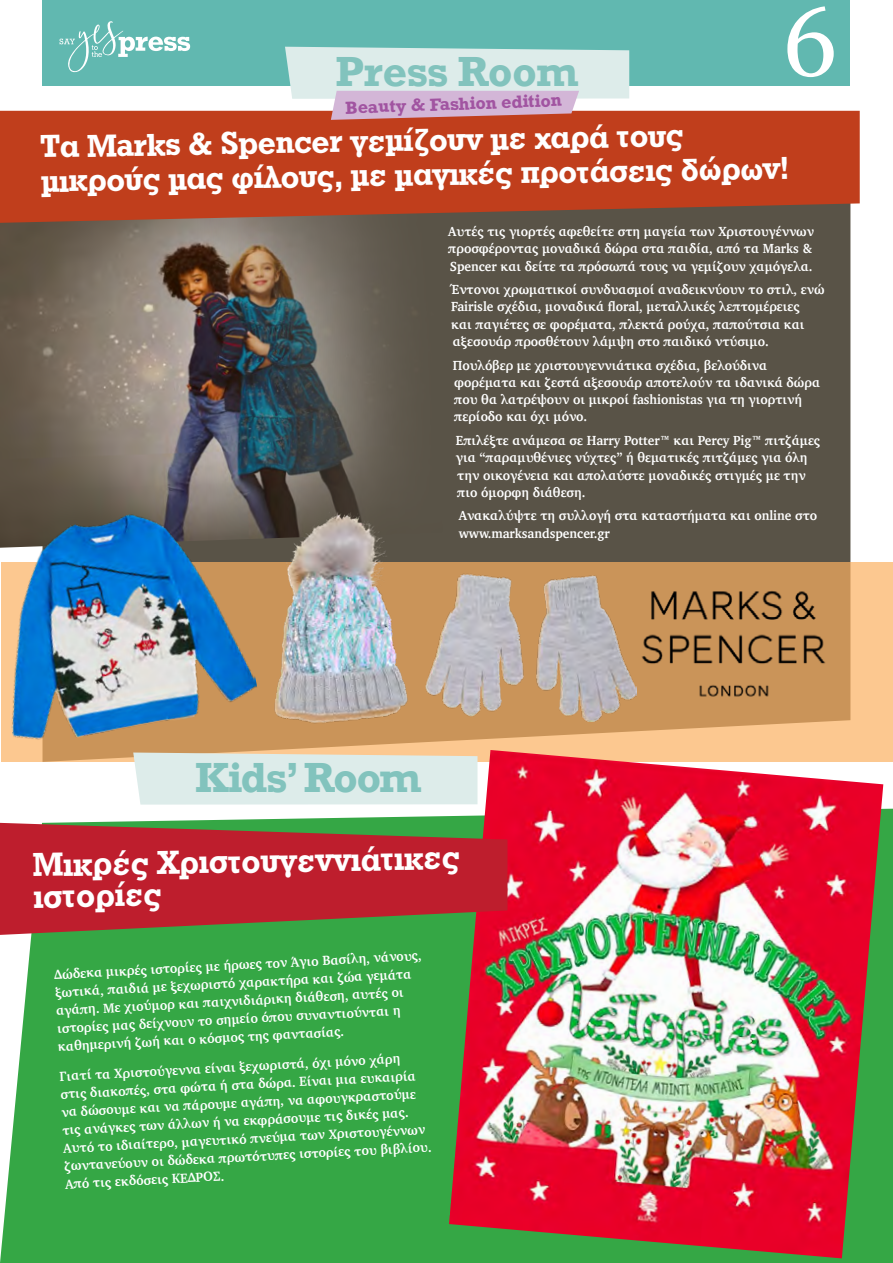
<style>
.page{position:relative;width:893px;height:1263px;background:#fff}
.page>*{position:absolute;margin:0;border:0;box-sizing:border-box;transform-origin:0 0}
.t1{font:97.5px "Georgia";color:#fff}
.t2{font:700 39.6px "Rockwell";letter-spacing:-.02em;color:#82c3bd}
.t3{font:700 39.6px "Rockwell";color:#82c3bd}
.t4{font:34.5px/31.5px "UB Rockwell Bold";color:#fff}
.t5{font:33px/34.5px "UB Rockwell Bold";color:#fff}
.t6{font:700 16.65px "Rockwell";color:#a154a1}
.t7{font:700 13.5px/17.2px "Charter";color:#fff;scale:.94 1}
.t8{font:700 13.5px/18px "Charter";color:#fff;scale:.95 1}
</style>
<div class="page">
<div style="left:43px;top:0;width:807px;height:85px;background:#61b8b0"></div>
<svg style="left:60px;top:21px;width:130px;height:51px"></svg>
<div style="left:442px;top:223px;width:408px;height:339px;background:#595347"></div>
<svg style="left:1px;top:562px;width:891px;height:200px;fill:#fcc890"></svg>
<div style="left:0;top:809px;width:893px;height:454px;background:#35a745"></div>
<img style="left:449px;top:750px;width:434px;height:508px">
<svg style="left:133px;top:752px;width:344px;height:53px"></svg>
<svg style="left:0;top:823px;width:507px;height:112px;fill:#be1e2d"></svg>
<img style="left:0;top:223px;width:442px;height:288px">
<svg style="left:0;top:111px;width:860px;height:112px;fill:#c03e1c"></svg>
<img style="left:0;top:497px;width:260px;height:253px">
<img style="left:446px;top:563px;width:162px;height:158px">
<img style="left:236px;top:511px;width:210px;height:225px">
<img style="left:608px;top:558px;width:252px;height:170px">
<svg style="left:285px;top:47px;width:344px;height:73px"></svg>
<h2 class="t3" style="left:335px;top:46px;width:245px">Press Room</h2>
<p class="t6" style="left:345px;top:97px;width:218px;rotate:-2deg">Beauty &amp; Fashion edition</p>
<h1 class="t1" style="left:782px;top:-29px;width:57px">6</h1>
<h3 class="t5" style="left:40px;top:129px;width:749px;rotate:-1deg">Τα Marks &amp; Spencer γεμίζουν με χαρά τους μικρούς μας φίλους, με μαγικές προτάσεις δώρων!</h3>
<p class="t7" style="left:448px;top:223px;width:390px">Αυτές τις γιορτές αφεθείτε στη μαγεία των Χριστουγέννων προσφέροντας μοναδικά δώρα στα παιδία, από τα Marks &amp;<br>Spencer και δείτε τα πρόσωπά τους να γεμίζουν χαμόγελα.</p>
<p class="t7" style="left:450px;top:281px;width:400px">Έντονοι χρωματικοί συνδυασμοί αναδεικνύουν το στιλ, ενώ Fairisle σχέδια, μοναδικά floral, μεταλλικές λεπτομέρειες<br>και παγιέτες σε φορέματα, πλεκτά ρούχα, παπούτσια και αξεσουάρ προσθέτουν λάμψη στο παιδικό ντύσιμο.</p>
<p class="t7" style="left:453px;top:356px;width:392px">Πουλόβερ με χριστουγεννιάτικα σχέδια, βελούδινα φορέματα και ζεστά αξεσουάρ αποτελούν τα ιδανικά δώρα που θα λατρέψουν οι μικροί fashionistas για τη γιορτινή περίοδο και όχι μόνο.</p>
<p class="t7" style="left:456px;top:432px;width:389px">Επιλέξτε ανάμεσα σε Harry Potter™ και Percy Pig™ πιτζάμες για “παραμυθένιες νύχτες” ή θεματικές πιτζάμες για όλη την οικογένεια και απολαύστε μοναδικές στιγμές με την πιο όμορφη διάθεση.</p>
<p class="t7" style="left:459px;top:507px;width:383px">Ανακαλύψτε τη συλλογή στα καταστήματα και online στο www.marksandspencer.gr</p>
<h2 class="t2" style="left:195px;top:752px;width:228px">Kids’ Room</h2>
<h3 class="t4" style="left:33px;top:849px;width:429px;rotate:-1deg">Μικρές Χριστουγεννιάτικες ιστορίες</h3>
<p class="t8" style="left:54px;top:965px;width:389px;rotate:-3deg">Δώδεκα μικρές ιστορίες με ήρωες τον Άγιο Βασίλη, νάνους, ξωτικά, παιδιά με ξεχωριστό χαρακτήρα και ζώα γεμάτα αγάπη. Με χιούμορ και παιχνιδιάρικη διάθεση, αυτές οι ιστορίες μας δείχνουν το σημείο όπου συναντιούνται η καθημερινή ζωή και ο κόσμος της φαντασίας.</p>
<p class="t8" style="left:59px;top:1067px;width:388px;rotate:-3deg">Γιατί τα Χριστούγεννα είναι ξεχωριστά, όχι μόνο χάρη στις διακοπές, στα φώτα ή στα δώρα. Είναι μια ευκαιρία να δώσουμε και να πάρουμε αγάπη, να αφουγκραστούμε τις ανάγκες των άλλων ή να εκφράσουμε τις δικές μας.<br>Αυτό το ιδιαίτερο, μαγευτικό πνεύμα των Χριστουγέννων ζωντανεύουν οι δώδεκα πρωτότυπες ιστορίες του βιβλίου.<br>Από τις εκδόσεις ΚΕΔΡΟΣ.</p>
</div>
